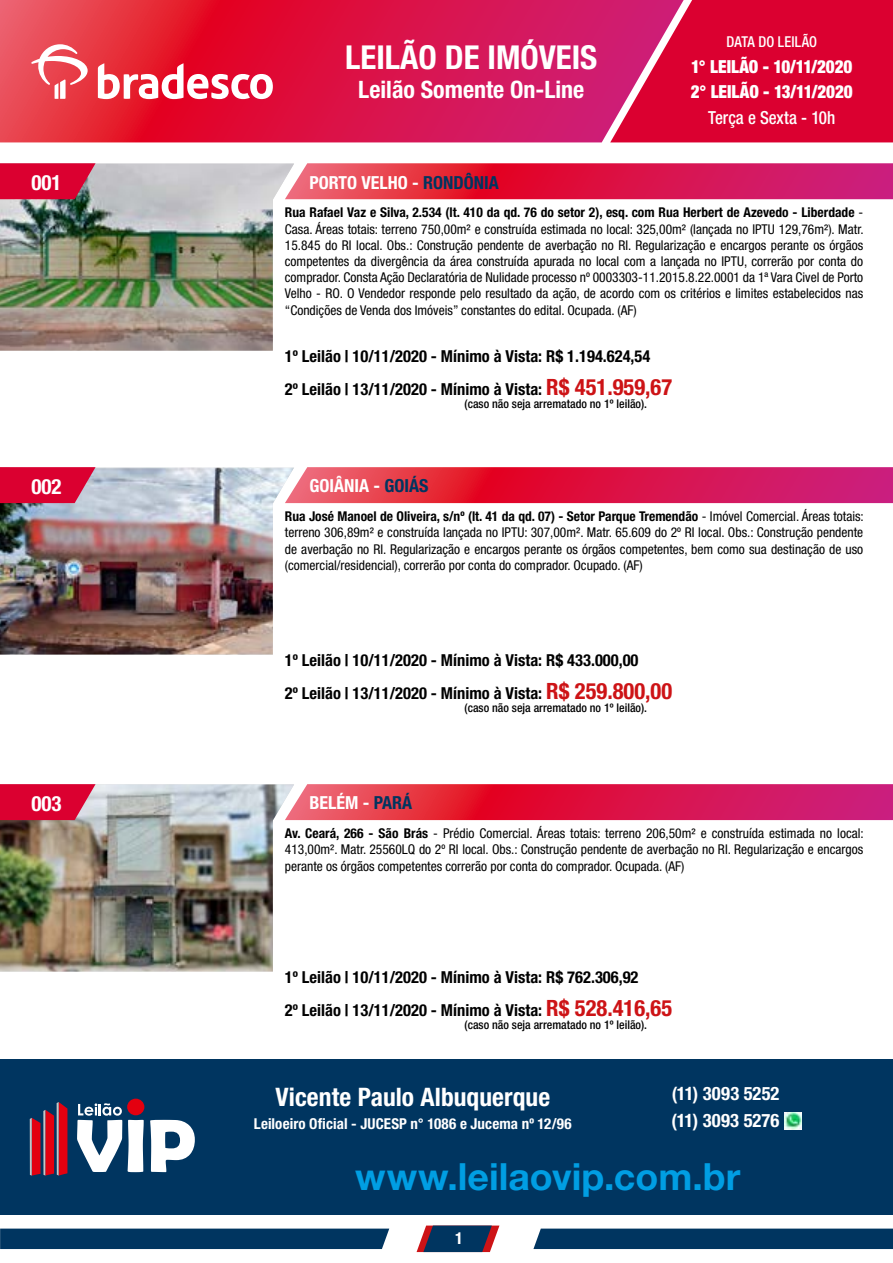
<style>
.page{position:relative;width:893px;height:1263px;background:#fff}
.page>*{position:absolute;margin:0;border:0;box-sizing:border-box;transform-origin:0 0}
.t1{font:700 37.5px "Helvetica Neue LT Std";color:#009ee3}
.t2{font:700 condensed 33px "Helvetica Neue LT Std";color:#fff}
.t3{font:700 condensed 25.5px "Helvetica Neue LT Std";letter-spacing:.005em;color:#fff}
.t4{font:700 condensed 24px "Helvetica Neue LT Std";color:#fff}
.t5{font:700 condensed 21px "Helvetica Neue LT Std";color:#fff}
.t6{font:700 condensed 18.6px/27px "Helvetica Neue LT Std";letter-spacing:.01em;color:#fff}
.t7{font:700 condensed 18px "Helvetica Neue LT Std";color:#fff}
.t8{font:900 condensed 18px/25.5px "Helvetica Neue LT Std";letter-spacing:-.005em;color:#fff;scale:.95 1}
.t9{font:500 condensed 18px "Helvetica Neue LT Std";color:#fff;scale:.95 1}
.t10{font:700 condensed 16.5px "Helvetica Neue LT Std";color:#000}
.t11{font:700 condensed 16.5px "Helvetica Neue LT Std";color:#fff}
.t12{font:700 condensed 15px "Helvetica Neue LT Std";letter-spacing:.01em;color:#fff}
.t13{font:500 condensed 15px "Helvetica Neue LT Std";letter-spacing:.01em;color:#fff;scale:.95 1}
.t14{font:condensed 13.5px/16.2px "Helvetica Neue LT Std";color:#000;text-align:justify}
.t15{font:500 condensed 12px "Helvetica Neue LT Std";color:#000}
.s1{color:#003560}
.s2{font-weight:700}
.s3{font-size:22.5px;color:#cd1316}
</style>
<div class="page">
<svg style="left:417px;top:1225px;width:82px;height:27px;background:#424665"></svg>
<div style="left:533px;top:1228px;width:360px;height:21px;background:#003560"></div>
<div style="left:0;top:1228px;width:389px;height:21px;background:#003560"></div>
<svg style="left:0;top:0;width:610px;height:142px;background:#dc1b4b"></svg>
<div style="left:0;top:1059px;width:893px;height:156px;background:#003560"></div>
<svg style="left:610px;top:0;width:283px;height:142px;background:#da0a3d"></svg>
<svg style="left:77px;top:1103px;width:45px;height:69px"></svg>
<svg style="left:128px;top:1120px;width:16px;height:52px"></svg>
<svg style="left:150px;top:1120px;width:45px;height:52px"></svg>
<svg style="left:30px;top:1102px;width:37px;height:73px"></svg>
<div style="left:127px;top:1099px;width:17px;height:16px;background:#e3000f;border-radius:50%"></div>
<svg style="left:31px;top:44px;width:242px;height:55px"></svg>
<img style="left:0;top:164px;width:294px;height:187px">
<img style="left:0;top:467px;width:294px;height:187px">
<img style="left:0;top:784px;width:294px;height:187px">
<svg style="left:285px;top:163px;width:608px;height:36px;background:#dd2655"></svg>
<svg style="left:285px;top:467px;width:608px;height:36px;background:#dd2654"></svg>
<svg style="left:285px;top:784px;width:608px;height:36px;background:#dd2654"></svg>
<svg style="left:0;top:163px;width:96px;height:36px;background:#d3133d"></svg>
<svg style="left:0;top:467px;width:96px;height:36px;background:#d81743"></svg>
<svg style="left:0;top:784px;width:96px;height:36px;background:#da1944"></svg>
<img style="left:784px;top:1112px;width:18px;height:17px">
<h2 class="t2" style="left:345px;top:37px;width:254px">LEILÃO DE IMÓVEIS</h2>
<h3 class="t4" style="left:358px;top:75px;width:228px">Leilão Somente On-Line</h3>
<p class="t13" style="left:726px;top:33px;width:97px">DATA DO LEILÃO</p>
<h3 class="t8" style="left:691px;top:53px;width:172px">1° LEILÃO - 10/11/2020<br>2° LEILÃO - 13/11/2020</h3>
<h3 class="t9" style="left:708px;top:106px;width:135px">Terça e Sexta - 10h</h3>
<h3 class="t5" style="left:31px;top:170px;width:32px">001</h3>
<h3 class="t7" style="left:310px;top:171px;width:191px">PORTO VELHO - <span class="s1">RONDÔNIA</span></h3>
<p class="t14" style="left:285px;top:204px;width:580px"><span class="s2">Rua Rafael Vaz e Silva, 2.534 (lt. 410 da qd. 76 do setor 2), esq. com Rua Herbert de Azevedo - Liberdade</span> - Casa. Áreas totais: terreno 750,00m² e construída estimada no local: 325,00m² (lançada no IPTU 129,76m²). Matr.<br>15.845 do RI local. Obs.: Construção pendente de averbação no RI. Regularização e encargos perante os órgãos competentes da divergência da área construída apurada no local com a lançada no IPTU, correrão por conta do comprador. Consta Ação Declaratória de Nulidade processo nº 0003303-11.2015.8.22.0001 da 1ª Vara Civel de Porto Velho - RO. O Vendedor responde pelo resultado da ação, de acordo com os critérios e limites estabelecidos nas “Condições de Venda dos Imóveis” constantes do edital. Ocupada. (AF)</p>
<p class="t10" style="left:285px;top:347px;width:367px">1º Leilão | 10/11/2020 - Mínimo à Vista: R$ 1.194.624,54</p>
<p class="t15" style="left:465px;top:397px;width:184px">(caso não seja arrematado no 1º leilão).</p>
<p class="t10" style="left:285px;top:379px;width:389px">2º Leilão | 13/11/2020 - Mínimo à Vista: <span class="s3">R$ 451.959,67</span></p>
<h3 class="t5" style="left:31px;top:474px;width:32px">002</h3>
<h3 class="t7" style="left:310px;top:475px;width:120px">GOIÂNIA - <span class="s1">GOIÁS</span></h3>
<p class="t14" style="left:285px;top:508px;width:580px"><span class="s2">Rua José Manoel de Oliveira, s/nº (lt. 41 da qd. 07) - Setor Parque Tremendão</span> - Imóvel Comercial. Áreas totais: terreno 306,89m² e construída lançada no IPTU: 307,00m². Matr. 65.609 do 2º RI local. Obs.: Construção pendente de averbação no RI. Regularização e encargos perante os órgãos competentes, bem como sua destinação de uso (comercial/residencial), correrão por conta do comprador. Ocupado. (AF)</p>
<p class="t10" style="left:285px;top:650px;width:355px">1º Leilão | 10/11/2020 - Mínimo à Vista: R$ 433.000,00</p>
<p class="t15" style="left:465px;top:701px;width:184px">(caso não seja arrematado no 1º leilão).</p>
<p class="t10" style="left:285px;top:683px;width:389px">2º Leilão | 13/11/2020 - Mínimo à Vista: <span class="s3">R$ 259.800,00</span></p>
<h3 class="t5" style="left:31px;top:791px;width:32px">003</h3>
<h3 class="t7" style="left:310px;top:792px;width:104px">BELÉM - <span class="s1">PARÁ</span></h3>
<p class="t14" style="left:285px;top:825px;width:580px"><span class="s2">Av. Ceará, 266 - São Brás</span> - Prédio Comercial. Áreas totais: terreno 206,50m² e construída estimada no local:<br>413,00m². Matr. 25560LQ do 2º RI local. Obs.: Construção pendente de averbação no RI. Regularização e encargos perante os órgãos competentes correrão por conta do comprador. Ocupada. (AF)</p>
<p class="t10" style="left:285px;top:967px;width:355px">1º Leilão | 10/11/2020 - Mínimo à Vista: R$ 762.306,92</p>
<p class="t15" style="left:465px;top:1018px;width:184px">(caso não seja arrematado no 1º leilão).</p>
<p class="t10" style="left:285px;top:1000px;width:389px">2º Leilão | 13/11/2020 - Mínimo à Vista: <span class="s3">R$ 528.416,65</span></p>
<h3 class="t3" style="left:275px;top:1081px;width:276px">Vicente Paulo Albuquerque</h3>
<p class="t12" style="left:254px;top:1114px;width:319px">Leiloeiro Oficial - JUCESP n° 1086 e Jucema nº 12/96</p>
<h3 class="t6" style="left:672px;top:1080px;width:109px">(11) 3093 5252 (11) 3093 5276</h3>
<h1 class="t1" style="left:355px;top:1153px;width:387px">www.leilaovip.com.br</h1>
<p class="t11" style="left:455px;top:1228px;width:9px">1</p>
</div>
